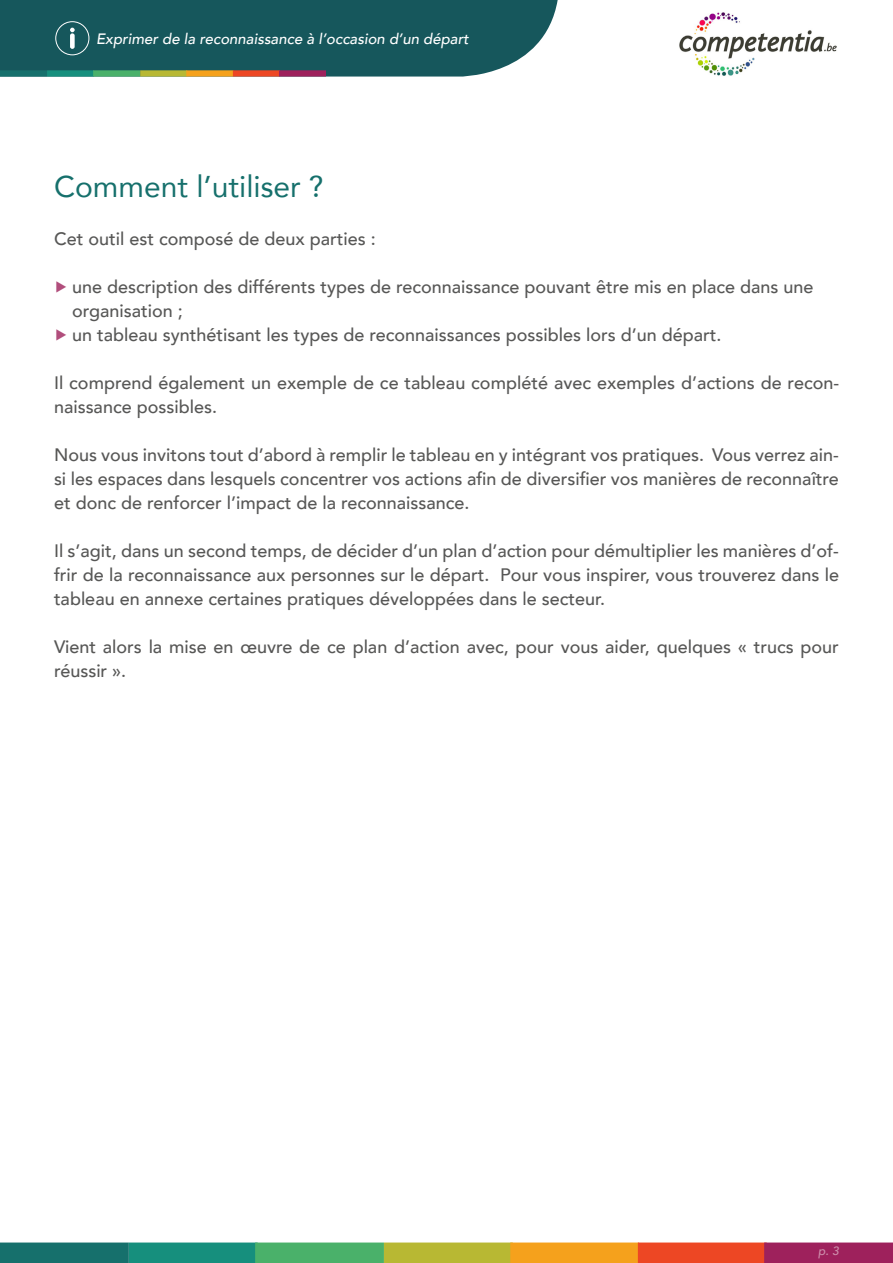
<style>
.page{position:relative;width:893px;height:1263px;background:#fff}
.page>*{position:absolute;margin:0;border:0;box-sizing:border-box;transform-origin:0 0}
.t1{font:30px "Avenir";color:#16706c}
.t2{font:500 18px/24px "Avenir";color:#575756}
.t3{font:italic 500 15px "Avenir";color:#fff}
.t4{font:italic 500 12px "Avenir";color:#cf90ad}
.s1{color:#b14e7c}
</style>
<div class="page">
<svg style="left:0;top:0;width:558px;height:77px;background:#266163"></svg>
<div style="left:55px;top:21px;width:34px;height:34px;border:1px solid #fff;border-radius:50%"></div>
<img style="left:679px;top:12px;width:158px;height:64px">
<div style="left:129px;top:1242px;width:129px;height:21px;background:#168f7d"></div>
<div style="left:255px;top:1242px;width:129px;height:21px;background:#4ab16a"></div>
<div style="left:384px;top:1242px;width:129px;height:21px;background:#b8b833"></div>
<div style="left:510px;top:1242px;width:129px;height:21px;background:#f5a11c"></div>
<div style="left:638px;top:1242px;width:129px;height:21px;background:#ed4724"></div>
<div style="left:764px;top:1242px;width:129px;height:21px;background:#9e215c"></div>
<div style="left:0;top:1242px;width:129px;height:21px;background:#16706c"></div>
<p class="t3" style="left:96px;top:30px;width:374px">Exprimer de la reconnaissance à l’occasion d’un départ</p>
<h1 class="t1" style="left:54px;top:162px;width:271px">Comment l’utiliser ?</h1>
<p class="t2" style="left:54px;top:225px;width:323px">Cet outil est composé de deux parties :</p>
<p class="t2" style="left:54px;top:273px;width:761px"><span class="s1">▶</span> une description des différents types de reconnaissance pouvant être mis en place dans une</p>
<p class="t2" style="left:72px;top:297px;width:112px">organisation ;</p>
<p class="t2" style="left:54px;top:321px;width:669px"><span class="s1">▶</span> un tableau synthétisant les types de reconnaissances possibles lors d’un départ.</p>
<p class="t2" style="left:54px;top:369px;width:786px">Il comprend également un exemple de ce tableau complété avec exemples d’actions de recon&shy;naissance possibles.</p>
<p class="t2" style="left:54px;top:441px;width:786px;text-align:justify">Nous vous invitons tout d’abord à remplir le tableau en y intégrant vos pratiques. Vous verrez ain&shy;si les espaces dans lesquels concentrer vos actions afin de diversifier vos manières de reconnaître et donc de renforcer l’impact de la reconnaissance.</p>
<p class="t2" style="left:54px;top:537px;width:786px;text-align:justify">Il s’agit, dans un second temps, de décider d’un plan d’action pour démultiplier les manières d’of&shy;frir de la reconnaissance aux personnes sur le départ. Pour vous inspirer, vous trouverez dans le tableau en annexe certaines pratiques développées dans le secteur.</p>
<p class="t2" style="left:54px;top:633px;width:786px">Vient alors la mise en œuvre de ce plan d’action avec, pour vous aider, quelques « trucs pour réussir ».</p>
<p class="t4" style="left:818px;top:1243px;width:22px">p. 3</p>
</div>
